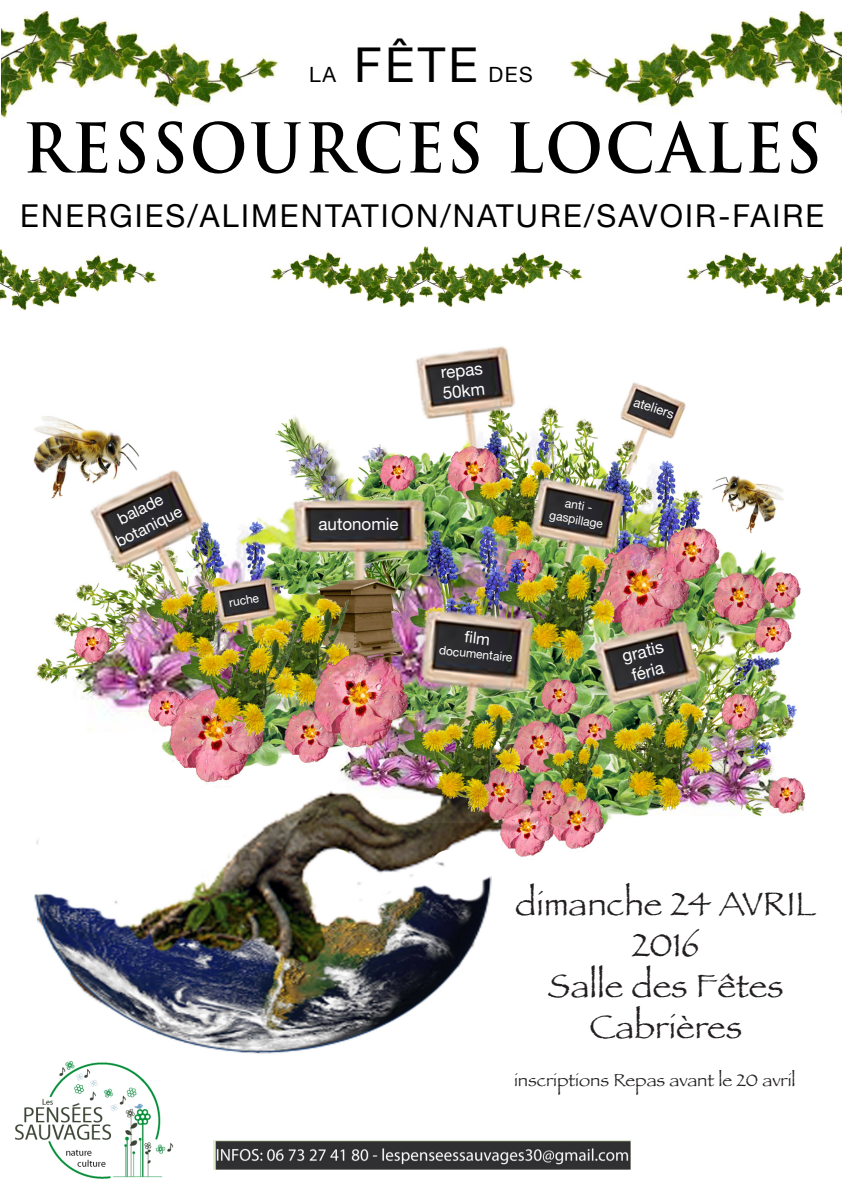
<style>
.page{position:relative;width:842px;height:1191px;background:#fff}
.page>*{position:absolute;margin:0;border:0;box-sizing:border-box;transform-origin:0 0}
.t1{font:700 66.7px "Trajan Pro";letter-spacing:.03em;color:#000;scale:.94 1}
.t2{font:48px "Helvetica Neue";color:#000}
.t3{font:34px/40.8px "Papyrus";color:#231f20;text-align:center}
.t4{font:31.5px "Helvetica Neue";letter-spacing:.07em;color:#000}
.t5{font:21px "Helvetica Neue";color:#000}
.t6{font:18px "Papyrus";color:#231f20}
.t7{font:17px "Helvetica Neue";color:#fff}
.t8{font:16px "Helvetica Neue";color:#fff}
.t9{font:13px "Helvetica Neue";color:#fff}
.t10{font:12px "Helvetica Neue";color:#fff}
</style>
<div class="page">
<img style="left:33px;top:346px;width:773px;height:708px">
<img style="left:15px;top:1061px;width:249px;height:117px">
<img style="left:214px;top:1140px;width:417px;height:29px">
<img style="left:570px;top:11px;width:272px;height:106px">
<img style="left:1px;top:11px;width:277px;height:107px">
<img style="left:0;top:250px;width:156px;height:59px">
<img style="left:687px;top:247px;width:155px;height:59px">
<img style="left:270px;top:247px;width:312px;height:59px">
<p class="t2" style="left:354px;top:24px;width:125px">FÊTE</p>
<p class="t5" style="left:489px;top:56px;width:46px">DES</p>
<p class="t1" style="left:23px;top:107px;width:852px">RESSOURCES LOCALES</p>
<p class="t4" style="left:20px;top:189px;width:805px">ENERGIES/ALIMENTATION/NATURE/SAVOIR-FAIRE</p>
<p class="t5" style="left:309px;top:56px;width:28px">LA</p>
<p class="t8" style="left:113px;top:507px;width:50px;rotate:-26deg">balade</p>
<p class="t8" style="left:111px;top:529px;width:73px;rotate:-26deg">botanique</p>
<p class="t10" style="left:227px;top:592px;width:32px;rotate:-10deg">ruche</p>
<p class="t7" style="left:318px;top:510px;width:82px">autonomie</p>
<p class="t7" style="left:439px;top:358px;width:44px;rotate:-6deg">repas</p>
<p class="t7" style="left:441px;top:378px;width:44px;rotate:-6deg">50km</p>
<p class="t9" style="left:638px;top:391px;width:43px;rotate:18deg">ateliers</p>
<p class="t10" style="left:567px;top:493px;width:29px;rotate:10deg">anti -</p>
<p class="t10" style="left:551px;top:505px;width:56px;rotate:10deg">gaspillage</p>
<p class="t8" style="left:466px;top:623px;width:27px;rotate:6deg">fil m</p>
<p class="t10" style="left:440px;top:639px;width:75px;rotate:6deg">documentaire</p>
<p class="t7" style="left:619px;top:642px;width:44px;rotate:-14deg">gratis</p>
<p class="t7" style="left:628px;top:661px;width:34px;rotate:-14deg">féria</p>
<p class="t3" style="left:515px;top:883px;width:303px">dimanche 24 AVRIL<br>2016</p>
<p class="t3" style="left:548px;top:964px;width:237px">Salle des Fêtes</p>
<p class="t3" style="left:589px;top:1005px;width:154px">Cabrières</p>
<p class="t6" style="left:514px;top:1069px;width:283px">inscriptions Repas avant le 20 avril</p>
</div>
